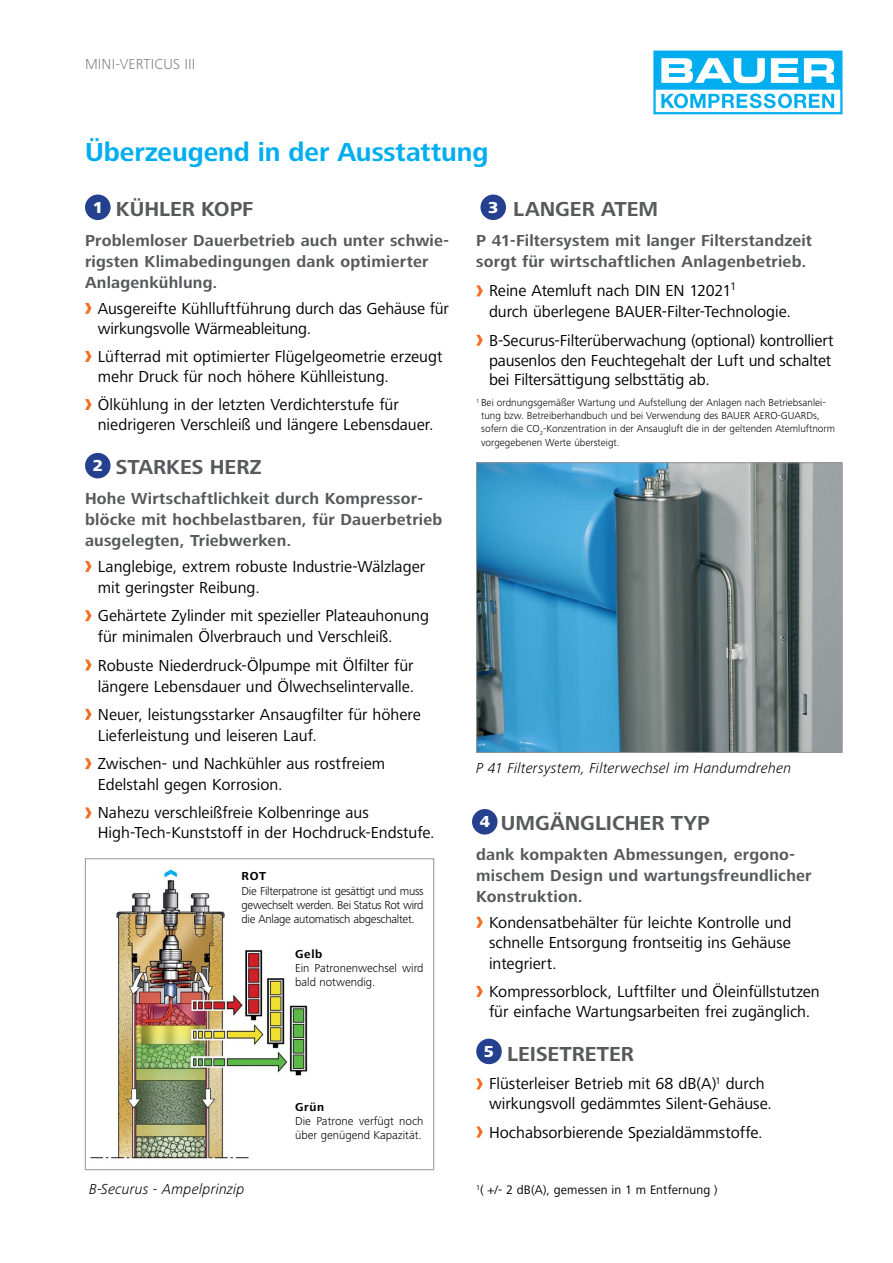
<style>
.page{position:relative;width:893px;height:1263px;background:#fff}
.page>*{position:absolute;margin:0;border:0;box-sizing:border-box;transform-origin:0 0}
.t1{font:700 27px "Frutiger Next LT";color:#00aeef}
.t2{font:700 21px "Frutiger Next LT";letter-spacing:-.005em;color:#58595b}
.t3{font:16.5px/19.8px "Frutiger Next LT";color:#000}
.t4{font:700 16.5px/21px "Frutiger Next LT";letter-spacing:.01em;color:#58595b}
.t5{font:800 16.5px "Frutiger Next LT";color:#fff}
.t6{font:italic 300 15px "Frutiger Next LT";letter-spacing:.01em;color:#000}
.t7{font:300 15px "Frutiger Next LT";letter-spacing:.01em;color:#808285}
.t8{font:12.75px "Frutiger Next LT";letter-spacing:.01em;color:#000}
.t9{font:300 12px/14.4px "Frutiger Next LT";color:#000}
.t10{font:700 12px "Frutiger Next LT";letter-spacing:.06em;color:#000}
.t11{font:300 10.5px/12.6px "Frutiger Next LT";color:#000}
</style>
<div class="page">
<svg style="left:85px;top:303px;width:7px;height:11px"></svg>
<svg style="left:85px;top:351px;width:7px;height:11px"></svg>
<svg style="left:85px;top:399px;width:7px;height:11px"></svg>
<svg style="left:85px;top:561px;width:7px;height:11px"></svg>
<svg style="left:85px;top:610px;width:7px;height:11px"></svg>
<svg style="left:85px;top:659px;width:7px;height:11px"></svg>
<svg style="left:85px;top:709px;width:7px;height:11px"></svg>
<svg style="left:85px;top:758px;width:7px;height:11px"></svg>
<svg style="left:85px;top:807px;width:7px;height:11px"></svg>
<svg style="left:476px;top:285px;width:7px;height:11px"></svg>
<svg style="left:476px;top:335px;width:7px;height:11px"></svg>
<svg style="left:476px;top:917px;width:7px;height:11px"></svg>
<svg style="left:476px;top:986px;width:7px;height:11px"></svg>
<svg style="left:476px;top:1078px;width:7px;height:11px"></svg>
<svg style="left:476px;top:1126px;width:7px;height:11px"></svg>
<div style="left:652px;top:49px;width:192px;height:67px;background:linear-gradient(to bottom,#73d2f6,#73d2f6)"></div>
<svg style="left:653px;top:51px;width:189px;height:63px"></svg>
<div style="left:85px;top:195px;width:26px;height:25px;background:#25408f;border-radius:50%"></div>
<div style="left:85px;top:453px;width:26px;height:25px;background:#25408f;border-radius:50%"></div>
<img style="left:90px;top:869px;width:218px;height:290px">
<div style="left:85px;top:858px;width:349px;height:312px;border:1px solid #939598"></div>
<img style="left:478px;top:464px;width:362px;height:287px">
<div style="left:476px;top:462px;width:366px;height:291px;border:1px solid #939598"></div>
<div style="left:472px;top:809px;width:25px;height:25px;background:#25408f;border-radius:50%"></div>
<div style="left:476px;top:1039px;width:26px;height:25px;background:#25408f;border-radius:50%"></div>
<div style="left:480px;top:195px;width:26px;height:25px;background:#25408f;border-radius:50%"></div>
<div style="left:242px;top:871px;width:182px;height:59px;background:#fff"></div>
<div style="left:295px;top:948px;width:129px;height:46px;background:#fff"></div>
<div style="left:295px;top:1101px;width:129px;height:60px;background:#fff"></div>
<p class="t7" style="left:85px;top:56px;width:112px">MINI-VERTICUS III</p>
<h1 class="t1" style="left:85px;top:137px;width:405px">Überzeugend in der Ausstattung</h1>
<p class="t5" style="left:93px;top:198px;width:12px">1</p>
<p class="t2" style="left:116px;top:197px;width:99px">Küh ler kopf</p>
<p class="t4" style="left:85px;top:230px;width:366px">Problemloser Dauerbetrieb auch unter schwie&shy;rigsten Klimabedingungen dank optimierter<br>Anlagenkühlung.</p>
<p class="t3" style="left:98px;top:298px;width:353px">Ausgereifte Kühlluftführung durch das Gehäuse für wirkungsvolle Wärmeableitung.</p>
<p class="t3" style="left:98px;top:347px;width:346px">Lüfterrad mit optimierter Flügelgeometrie erzeugt mehr Druck für noch höhere Kühlleistung.</p>
<p class="t3" style="left:98px;top:395px;width:337px">Ölkühlung in der letzten Verdichterstufe für niedrigeren Verschleiß und längere Lebensdauer.</p>
<p class="t2" style="left:116px;top:455px;width:26px">Starkes</p>
<p class="t2" style="left:210px;top:455px;width:14px">her</p>
<p class="t2" style="left:250px;top:455px;width:13px">z</p>
<p class="t4" style="left:85px;top:488px;width:359px">Hohe Wirtschaftlichkeit durch Kompressor&shy;blöcke mit hochbelastbaren, für Dauerbetrieb ausgelegten, Triebwerken.</p>
<p class="t3" style="left:98px;top:556px;width:329px;line-height:21px">Langlebige, extrem robuste Industrie-Wälzlager mit geringster Reibung.</p>
<p class="t3" style="left:98px;top:605px;width:333px;line-height:21px">Gehärtete Zylinder mit spezieller Plateauhonung für minimalen Ölverbrauch und Verschleiß.</p>
<p class="t3" style="left:98px;top:655px;width:318px;line-height:21px">Robuste Niederdruck-Ölpumpe mit Ölfilter für längere Lebensdauer und Ölwechselintervalle.</p>
<p class="t3" style="left:98px;top:704px;width:325px;line-height:21px">Neuer, leistungsstarker Ansaugfilter für höhere<br>Lieferleistung und leiseren Lauf.</p>
<p class="t3" style="left:98px;top:753px;width:289px;line-height:21px">Zwischen- und Nachkühler aus rostfreiem<br>Edelstahl gegen Korrosion.</p>
<p class="t3" style="left:98px;top:803px;width:338px">Nahezu verschleißfreie Kolbenringe aus<br>High-Tech-Kunststoff in der Hochdruck-Endstufe.</p>
<p class="t5" style="left:488px;top:198px;width:12px">3</p>
<p class="t2" style="left:513px;top:197px;width:27px">langer</p>
<p class="t2" style="left:601px;top:197px;width:29px">Atem</p>
<p class="t4" style="left:476px;top:230px;width:337px">P 41-Filtersystem mit langer Filterstandzeit sorgt für wirtschaftlichen Anlagenbetrieb.</p>
<p class="t3" style="left:489px;top:280px;width:304px;line-height:21px">Reine Atemluft nach DIN EN 12021<sup>1<br></sup>durch überlegene BAUER-Filter-Technologie.</p>
<p class="t3" style="left:489px;top:330px;width:346px">B-Securus-Filterüberwachung (optional) kontrolliert pausenlos den Feuchtegehalt der Luft und schaltet bei Filtersättigung selbsttätig ab.</p>
<p class="t11" style="left:481px;top:397px;width:356px;text-indent:-5px"><sup>1</sup> Bei ordnungsgemäßer Wartung und Aufstellung der Anlagen nach Betriebsanlei&shy;tung bzw. Betreiberhandbuch und bei Verwendung des BAUER AERO-GUARDs, sofern die CO<sub>2</sub>-Konzentration in der Ansaugluft die in der geltenden Atemluftnorm</p>
<p class="t11" style="left:481px;top:436px;width:140px">vorgegebenen Werte übersteigt.</p>
<p class="t5" style="left:93px;top:456px;width:12px">2</p>
<p class="t6" style="left:476px;top:759px;width:316px">P 41 Filtersystem, Filterwechsel im Handumdrehen</p>
<p class="t2" style="left:501px;top:811px;width:17px">umgäng</p>
<p class="t2" style="left:595px;top:811px;width:24px">licher</p>
<p class="t2" style="left:671px;top:811px;width:14px">typ</p>
<p class="t4" style="left:476px;top:844px;width:337px">dank kompakten Abmessungen, ergono&shy;mischem Design und wartungsfreundlicher<br>Konstruktion.</p>
<p class="t3" style="left:489px;top:912px;width:304px;line-height:20.4px;text-align:justify">Kondensatbehälter für leichte Kontrolle und schnelle Entsorgung frontseitig ins Gehäuse integriert.</p>
<p class="t3" style="left:489px;top:981px;width:332px">Kompressorblock, Luftfilter und Öleinfüllstutzen für einfache Wartungsarbeiten frei zugänglich.</p>
<p class="t2" style="left:507px;top:1042px;width:13px">Leisetreter</p>
<p class="t3" style="left:489px;top:1074px;width:284px">Flüsterleiser Betrieb mit 68 dB(A)<sup>1</sup> durch wirkungsvoll gedämmtes Silent-Gehäuse.</p>
<p class="t3" style="left:489px;top:1122px;width:275px">Hochabsorbierende Spezialdämmstoffe.</p>
<p class="t5" style="left:480px;top:812px;width:12px">4</p>
<p class="t10" style="left:242px;top:869px;width:26px">ROT</p>
<p class="t9" style="left:242px;top:883px;width:184px;text-align:justify">Die Filterpatrone ist gesättigt und muss gewechselt werden. Bei Status Rot wird die Anlage automatisch abgeschaltet.</p>
<p class="t10" style="left:295px;top:947px;width:29px">Gelb</p>
<p class="t9" style="left:295px;top:961px;width:130px">Ein Patronenwechsel wird bald notwendig.</p>
<p class="t5" style="left:484px;top:1042px;width:12px">5</p>
<p class="t10" style="left:295px;top:1100px;width:31px">Grün</p>
<p class="t9" style="left:295px;top:1114px;width:130px">Die Patrone verfügt noch über genügend Kapazität.</p>
<p class="t6" style="left:89px;top:1181px;width:157px">B-Securus - Ampelprinzip</p>
<p class="t8" style="left:476px;top:1182px;width:243px"><sup>1</sup>( +/- 2 dB(A), gemessen in 1 m Entfernung )</p>
</div>
